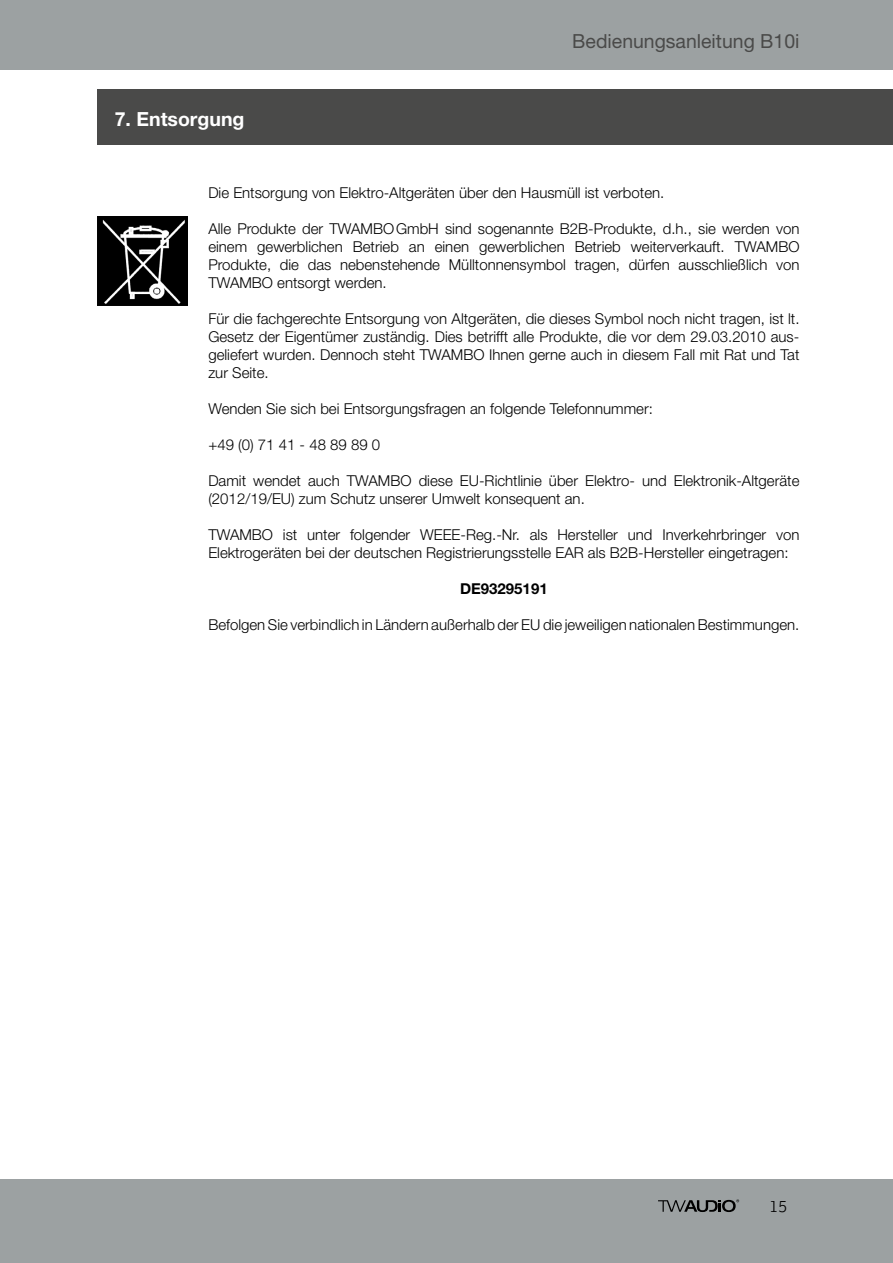
<style>
.page{position:relative;width:893px;height:1263px;background:#fff}
.page>*{position:absolute;margin:0;border:0;box-sizing:border-box;transform-origin:0 0}
.t1{font:19.5px "Helvetica Neue LT Std";color:#4a4a49}
.t2{font:700 19.5px "Helvetica Neue LT Std";color:#fff}
.t3{font:300 16.5px "Lexia";color:#000}
.t4{font:300 15px/18px "Helvetica Neue LT Std";color:#000;text-align:justify}
.t5{font:700 15px "Helvetica Neue LT Std";color:#000}
</style>
<div class="page">
<div style="left:0;top:0;width:893px;height:69px;background:#9ca1a2"></div>
<div style="left:0;top:1179px;width:893px;height:84px;background:#9ca1a2"></div>
<svg style="left:658px;top:1199px;width:81px;height:13px"></svg>
<div style="left:98px;top:89px;width:795px;height:55px;background:#4a4a49"></div>
<img style="left:98px;top:216px;width:89px;height:89px">
<h1 class="t2" style="left:115px;top:107px;width:131px">7. Entsorgung</h1>
<h1 class="t1" style="left:572px;top:29px;width:229px">Bedienungsanleitung B10i</h1>
<p class="t4" style="left:208px;top:183px;width:457px">Die Entsorgung von Elektro-Altgeräten über den Hausmüll ist verboten.</p>
<p class="t4" style="left:208px;top:219px;width:593px">Alle Produkte der TWAMBOGmbH sind sogenannte B2B-Produkte, d.h., sie werden von einem gewerblichen Betrieb an einen gewerblichen Betrieb weiterverkauft. TWAMBO Produkte, die das nebenstehende Mülltonnensymbol tragen, dürfen ausschließlich von TWAMBO entsorgt werden.</p>
<p class="t4" style="left:208px;top:309px;width:593px">Für die fachgerechte Entsorgung von Altgeräten, die dieses Symbol noch nicht tragen, ist lt.<br>Gesetz der Eigentümer zuständig. Dies betrifft alle Produkte, die vor dem 29.03.2010 aus&shy;geliefert wurden. Dennoch steht TWAMBO Ihnen gerne auch in diesem Fall mit Rat und Tat zur Seite.</p>
<p class="t4" style="left:208px;top:399px;width:446px">Wenden Sie sich bei Entsorgungsfragen an folgende Telefonnummer:</p>
<p class="t4" style="left:208px;top:435px;width:173px">+49 (0) 71 41 - 48 89 89 0</p>
<p class="t4" style="left:208px;top:471px;width:593px">Damit wendet auch TWAMBO diese EU-Richtlinie über Elektro- und Elektronik-Altgeräte (2012/19/EU) zum Schutz unserer Umwelt konsequent an.</p>
<p class="t4" style="left:208px;top:525px;width:593px">TWAMBO ist unter folgender WEEE-Reg.-Nr. als Hersteller und Inverkehrbringer von<br>Elektrogeräten bei der deutschen Registrierungsstelle EAR als B2B-Hersteller eingetragen:</p>
<p class="t5" style="left:460px;top:579px;width:89px">DE93295191</p>
<p class="t4" style="left:208px;top:615px;width:592px">Befolgen Sie verbindlich in Ländern außerhalb der EU die jeweiligen nationalen Bestimmungen.</p>
<p class="t3" style="left:769px;top:1195px;width:19px">15</p>
</div>
